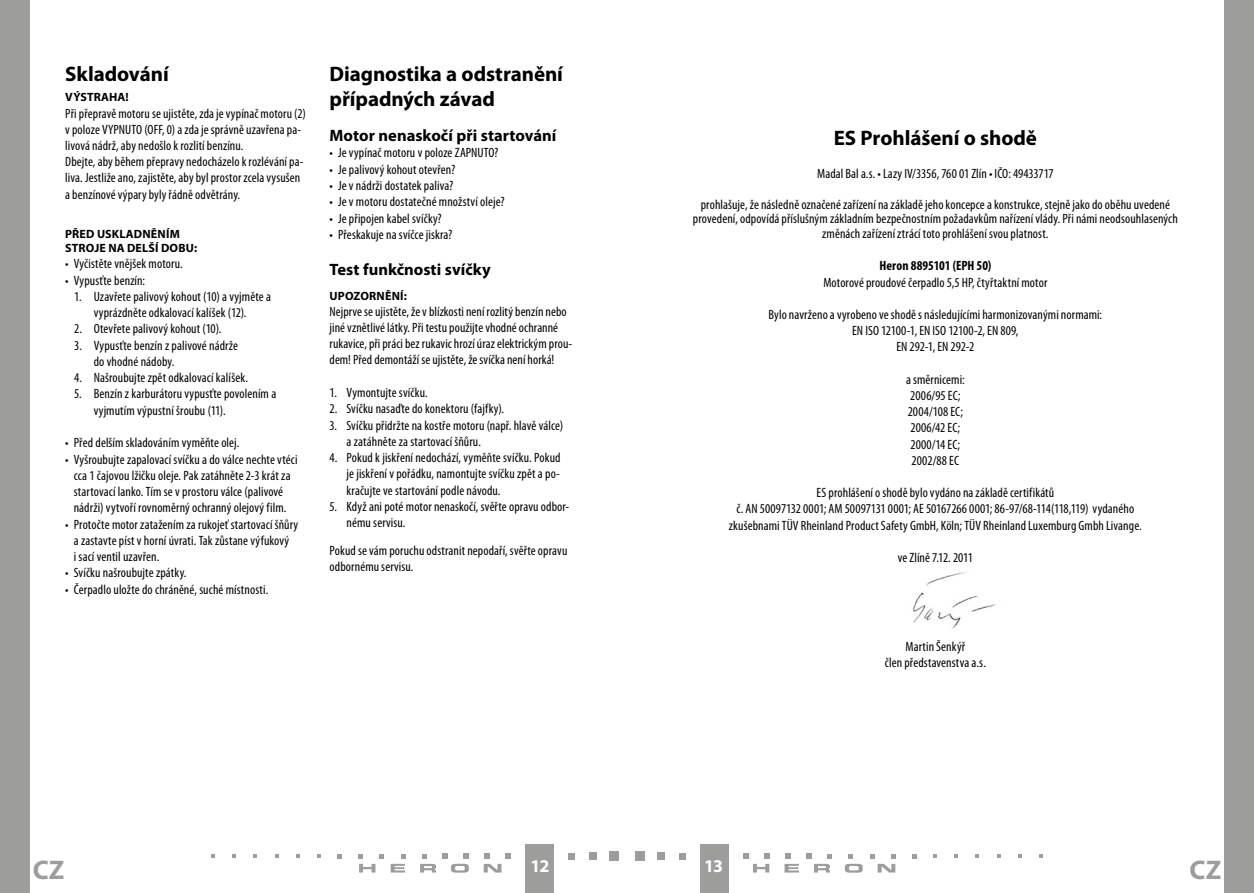
<style>
.page{position:relative;width:1254px;height:893px;background:#fff}
.page>*{position:absolute;margin:0;border:0;box-sizing:border-box;transform-origin:0 0}
.t1{font:700 27px "Myriad Pro";color:#9d9d9c}
.t2{font:700 21px/25.2px "Myriad Pro";letter-spacing:-.005em;color:#000}
.t3{font:700 18px "Myriad Pro";color:#fff}
.t4{font:700 16.5px "Myriad Pro";color:#000}
.t5{font:condensed 13.5px/16.2px "Myriad Pro";letter-spacing:.005em;color:#000}
.t6{font:700 condensed 13.5px "Myriad Pro";letter-spacing:.005em;color:#000}
.t7{font:700 12px/14.4px "Myriad Pro";letter-spacing:.02em;color:#000}
</style>
<div class="page">
<div style="left:525px;top:844px;width:29px;height:49px;background:#9d9d9c"></div>
<div style="left:609px;top:851px;width:9px;height:10px;background:#9d9d9c"></div>
<div style="left:589px;top:852px;width:8px;height:8px;background:#9d9d9c"></div>
<div style="left:568px;top:853px;width:7px;height:6px;background:#9d9d9c"></div>
<svg style="left:337px;top:854px;width:5px;height:4px"></svg>
<svg style="left:317px;top:854px;width:4px;height:4px"></svg>
<svg style="left:296px;top:854px;width:4px;height:4px"></svg>
<svg style="left:275px;top:854px;width:4px;height:4px"></svg>
<svg style="left:253px;top:854px;width:4px;height:4px"></svg>
<svg style="left:232px;top:854px;width:4px;height:4px"></svg>
<svg style="left:211px;top:854px;width:4px;height:4px"></svg>
<div style="left:0;top:0;width:30px;height:893px;background:#9d9d9c"></div>
<svg style="left:358px;top:853px;width:153px;height:20px"></svg>
<div style="left:700px;top:844px;width:28px;height:49px;background:#9d9d9c"></div>
<div style="left:1224px;top:0;width:30px;height:893px;background:#9d9d9c"></div>
<div style="left:635px;top:851px;width:10px;height:10px;background:#9d9d9c"></div>
<div style="left:657px;top:852px;width:8px;height:8px;background:#9d9d9c"></div>
<div style="left:679px;top:853px;width:7px;height:6px;background:#9d9d9c"></div>
<svg style="left:912px;top:854px;width:4px;height:4px"></svg>
<svg style="left:933px;top:854px;width:4px;height:4px"></svg>
<svg style="left:954px;top:854px;width:4px;height:4px"></svg>
<svg style="left:975px;top:854px;width:4px;height:4px"></svg>
<svg style="left:997px;top:854px;width:3px;height:4px"></svg>
<svg style="left:1018px;top:854px;width:3px;height:4px"></svg>
<svg style="left:1039px;top:854px;width:4px;height:4px"></svg>
<svg style="left:743px;top:853px;width:152px;height:20px"></svg>
<img style="left:912px;top:572px;width:83px;height:57px">
<h2 class="t2" style="left:65px;top:61px;width:105px">Skladování</h2>
<p class="t7" style="left:65px;top:90px;width:38px">VÝSTRAHA</p>
<p class="t7" style="left:126px;top:90px;width:5px">!</p>
<p class="t5" style="left:65px;top:105px;width:242px">Při přepravě motoru se ujistěte, zda je vypínač motoru (2) v poloze VYPNUTO (OFF, 0) a zda je správně uzavřena pa&shy;livová nádrž, aby nedošlo k rozlití benzínu.<br>Dbejte, aby během přepravy nedocházelo k rozlévání pa&shy;liva. Jestliže ano, zajistěte, aby byl prostor zcela vysušen a benzínové výpary byly řádně odvětrány.</p>
<p class="t7" style="left:65px;top:226px;width:133px">Před uskladněním stroje na delší dobu :</p>
<p class="t5" style="left:65px;top:256px;width:119px">• Vyčistěte vnějšek motoru.</p>
<p class="t5" style="left:65px;top:272px;width:81px">• Vypusťte benzín:</p>
<p class="t5" style="left:74px;top:288px;width:198px;text-align:center">1. Uzavřete palivový kohout (10) a vyjměte a vyprázdněte odkalovací kalíšek (12).</p>
<p class="t5" style="left:74px;top:321px;width:149px">2. Otevřete palivový kohout (10).</p>
<p class="t5" style="left:94px;top:337px;width:146px;text-indent:-19px">3. Vypusťte benzín z palivové nádrže do vhodné nádoby.</p>
<p class="t5" style="left:74px;top:369px;width:175px">4. Našroubujte zpět odkalovací kalíšek.</p>
<p class="t5" style="left:94px;top:386px;width:184px;text-indent:-19px">5. Benzín z karburátoru vypusťte povolením a vyjmutím výpustní šroubu (11).</p>
<p class="t5" style="left:65px;top:435px;width:176px">• Před delším skladováním vyměňte olej.</p>
<p class="t5" style="left:65px;top:451px;width:234px;text-align:center">• Vyšroubujte zapalovací svíčku a do válce nechte vtéci cca 1 čajovou lžičku oleje. Pak zatáhněte 2-3 krát za startovací lanko. Tím se v prostoru válce (palivové nádrži) vytvoří rovnoměrný ochranný olejový film.</p>
<p class="t5" style="left:74px;top:516px;width:226px;text-indent:-9px">• Protočte motor zatažením za rukojeť startovací šňůry a zastavte píst v horní úvrati. Tak zůstane výfukový<br>i sací ventil uzavřen.</p>
<p class="t5" style="left:65px;top:565px;width:123px">• Svíčku našroubujte zpátky.</p>
<p class="t5" style="left:65px;top:581px;width:205px">• Čerpadlo uložte do chráněné, suché místnosti.</p>
<h2 class="t2" style="left:330px;top:61px;width:235px">Diagnostika a odstranění případných závad</h2>
<p class="t4" style="left:330px;top:125px;width:228px">Motor nenaskočí při startování</p>
<p class="t5" style="left:330px;top:145px;width:170px">• Je vypínač motoru v poloze ZAPNUTO?</p>
<p class="t5" style="left:330px;top:161px;width:127px">• Je palivový kohout otevřen?</p>
<p class="t5" style="left:330px;top:177px;width:125px">• Je v nádrži dostatek paliva?</p>
<p class="t5" style="left:330px;top:194px;width:177px">• Je v motoru dostatečné množství oleje?</p>
<p class="t5" style="left:330px;top:210px;width:114px">• Je připojen kabel svíčky?</p>
<p class="t5" style="left:330px;top:226px;width:124px">• Přeskakuje na svíčce jiskra?</p>
<p class="t4" style="left:330px;top:259px;width:163px">Test funkčnosti svíčky</p>
<p class="t7" style="left:330px;top:288px;width:79px">Upozornění:</p>
<p class="t5" style="left:330px;top:303px;width:244px">Nejprve se ujistěte, že v blízkosti není rozlitý benzín nebo jiné vznětlivé látky. Při testu použijte vhodné ochranné rukavice, při práci bez rukavic hrozí úraz elektrickým prou&shy;dem! Před demontáží se ujistěte, že svíčka není horká!</p>
<p class="t5" style="left:330px;top:384px;width:100px">1. Vymontujte svíčku.</p>
<p class="t5" style="left:330px;top:401px;width:176px">2. Svíčku nasaďte do konektoru (fajfky).</p>
<p class="t5" style="left:347px;top:417px;width:218px;text-indent:-17px">3. Svíčku přidržte na kostře motoru (např. hlavě válce) a zatáhněte za startovací šňůru.</p>
<p class="t5" style="left:347px;top:449px;width:216px;text-align:justify;text-indent:-17px">4. Pokud k jiskření nedochází, vyměňte svíčku. Pokud je jiskření v pořádku, namontujte svíčku zpět a po&shy;kračujte ve startování podle návodu.</p>
<p class="t5" style="left:347px;top:498px;width:224px;text-indent:-17px">5. Když ani poté motor nenaskočí, svěřte opravu odbor&shy;nému servisu.</p>
<p class="t5" style="left:330px;top:542px;width:239px">Pokud se vám poruchu odstranit nepodaří, svěřte opravu odbornému servisu.</p>
<h2 class="t2" style="left:834px;top:124px;width:205px">ES Prohlášení o shodě</h2>
<p class="t5" style="left:817px;top:165px;width:238px">Madal Bal a.s. • Lazy IV/3356, 76001 Zlín • IČO: 49433717</p>
<p class="t5" style="left:693px;top:197px;width:487px;line-height:14.7px;text-align:center">prohlašuje, že následně označené zařízení na základě jeho koncepce akonstrukce, stejně jako do oběhu uvedené provedení, odpovídá příslušným základním bezpečnostním požadavkům nařízení vlády. Při námi neodsouhlasených změnách zařízení ztrácí toto prohlášení svou platnost.</p>
<p class="t6" style="left:879px;top:257px;width:113px">Heron 8895101 (EPH 50)</p>
<p class="t5" style="left:823px;top:274px;width:225px">Motorové proudové čerpadlo 5,5 HP, čtyřtaktní motor</p>
<p class="t5" style="left:768px;top:306px;width:335px;text-align:center">Bylo navrženo a vyrobeno ve shodě s následujícími harmonizovanými normami:<br>EN ISO 12100-1, EN ISO 12100-2, EN 809,<br>EN 292-1, EN 292-2</p>
<p class="t5" style="left:906px;top:371px;width:60px">a směrnicemi:<br>2006/95 EC;<br>2004/108 EC;<br>2006/42 EC;<br>2000/14 EC;<br>2002/88 EC</p>
<p class="t5" style="left:729px;top:484px;width:414px;text-align:center">ES prohlášení o shodě bylo vydáno na základě certifikátů<br>č. AN 50097132 0001; AM 50097131 0001; AE 50167266 0001; 86-97/68-114(118,119) vydaného zkušebnami TÜV Rheinland Product Safety GmbH, Köln; TÜV Rheinland Luxemburg Gmbh Livange.</p>
<p class="t5" style="left:898px;top:549px;width:77px">ve Zlíně 7.12. 2011</p>
<p class="t5" style="left:885px;top:638px;width:103px;text-align:center">Martin Šenkýř<br>člen představenstva a.s.</p>
<h1 class="t1" style="left:33px;top:852px;width:33px">CZ</h1>
<h3 class="t3" style="left:531px;top:855px;width:20px">12</h3>
<h3 class="t3" style="left:704px;top:855px;width:20px">13</h3>
<h1 class="t1" style="left:1189px;top:852px;width:33px">CZ</h1>
</div>
